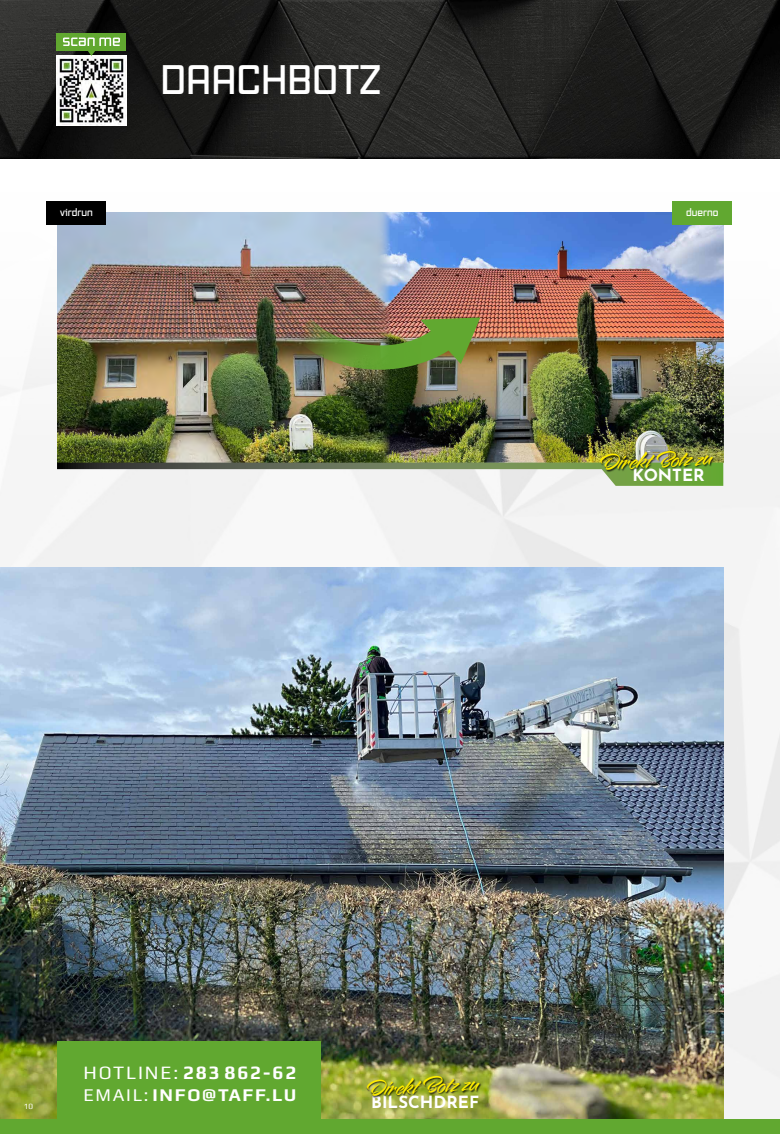
<style>
.page{position:relative;width:780px;height:1134px;background:#fff}
.page>*{position:absolute;margin:0;border:0;box-sizing:border-box;transform-origin:0 0}
.t1{font:600 40px "Vox";color:#fff}
.t2{font:27.4px "Alpine Script";color:#ffed00}
.t3{font:700 19px "Play";letter-spacing:.1em;color:#fff}
.t4{font:700 18px "Play";letter-spacing:.095em;color:#fff}
.t5{font:100 16.8px "Josefin Sans";color:#fff}
.t6{font:600 9.8px "Vox";color:#fff}
.t7{font:8px "Play";color:#fff}
.s1{font-weight:400}
</style>
<div class="page">
<img style="left:0;top:0;width:780px;height:1120px">
<img style="left:0;top:567px;width:723px;height:553px">
<div style="left:0;top:1120px;width:780px;height:14px;background:#61a830"></div>
<img style="left:57px;top:56px;width:69px;height:69px">
<div style="left:57px;top:33px;width:69px;height:18px;background:#61a830"></div>
<svg style="left:63px;top:38px;width:57px;height:18px"></svg>
<img style="left:57px;top:213px;width:320px;height:250px">
<img style="left:377px;top:213px;width:346px;height:250px">
<img style="left:290px;top:317px;width:190px;height:64px">
<div style="left:672px;top:201px;width:60px;height:24px;background:#61a830"></div>
<svg style="left:57px;top:463px;width:666px;height:23px"></svg>
<div style="left:47px;top:201px;width:59px;height:24px;background:#000"></div>
<div style="left:57px;top:1042px;width:263px;height:92px;background:#61a830"></div>
<div style="left:600px;top:450px;width:115px;height:22px;background:#000;opacity:.75"></div>
<div style="left:367px;top:1076px;width:115px;height:22px;background:#000;opacity:.75"></div>
<p class="t6" style="left:60px;top:206px;width:34px">virdrun</p>
<h1 class="t1" style="left:160px;top:53px;width:222px">DAACHBOTZ</h1>
<p class="t6" style="left:686px;top:206px;width:34px">duerno</p>
<p class="t2" style="left:598px;top:450px;width:114px;rotate:-3deg">Direkt Botz zu</p>
<p class="t5" style="left:632px;top:462px;width:74px">KONTER</p>
<p class="t7" style="left:24px;top:1102px;width:11px">10</p>
<p class="t3" style="left:83px;top:1061px;width:214px"><span class="s1">HOTLINE:</span> 283 862-62</p>
<p class="t4" style="left:83px;top:1084px;width:214px"><span class="s1">EMAIL:</span> INFO@TAFF.LU</p>
<p class="t2" style="left:365px;top:1076px;width:115px;rotate:-3deg">Direkt Botz zu</p>
<p class="t5" style="left:371px;top:1090px;width:109px">BILSCHDREF</p>
</div>
